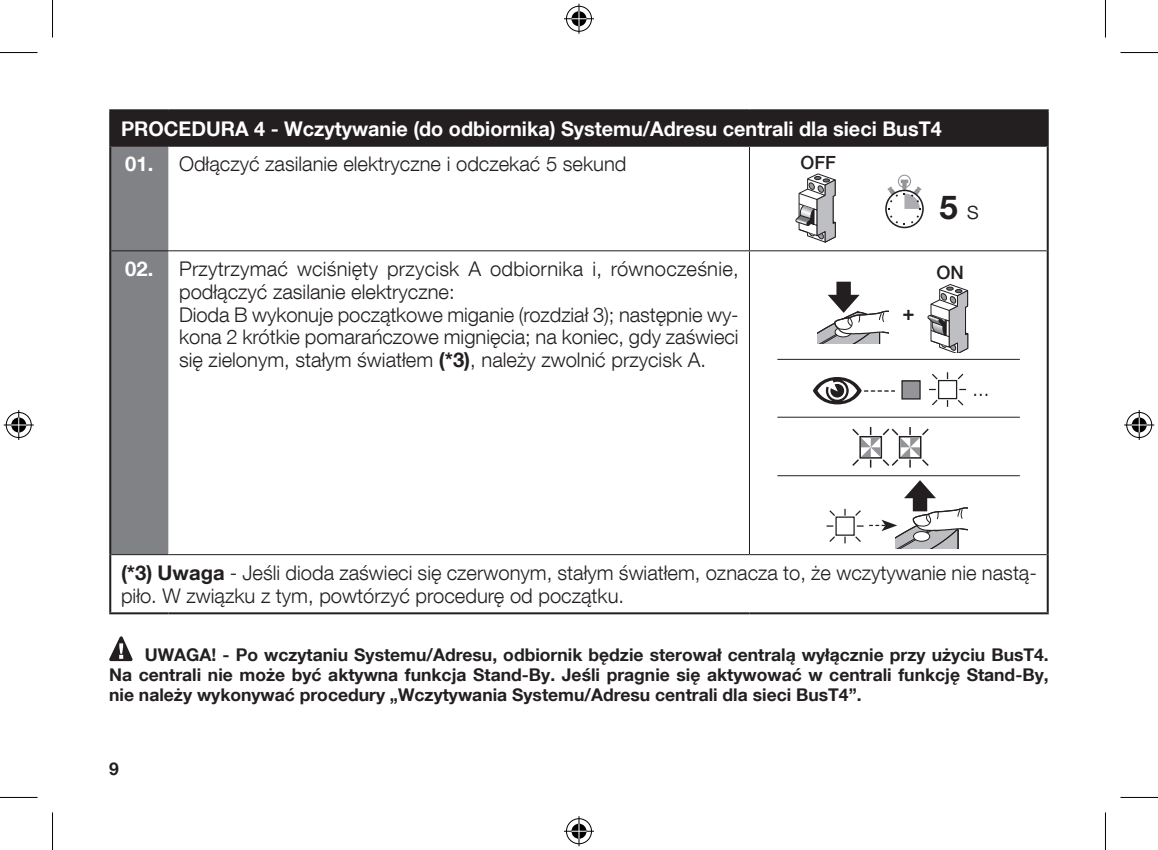
<style>
.page{position:relative;width:1158px;height:850px;background:#fff}
.page>*{position:absolute;margin:0;border:0;box-sizing:border-box;transform-origin:0 0}
.t1{font:700 33px "Helvetica Neue LT Com";color:#231f20}
.t2{font:300 20.25px/22.8px "Helvetica Neue LT Com";color:#231f20}
.t3{font:700 20.25px "Helvetica Neue LT Com";color:#fff}
.t4{font:700 20.25px "Helvetica Neue LT Com";color:#231f20}
.t5{font:500 18.5px "Helvetica Neue";color:#231f20}
.t6{font:500 18.25px "Helvetica Neue";color:#231f20}
.t7{font:700 17.5px/20px "Helvetica Neue LT Com";color:#231f20;text-align:justify}
.s1{font-family:"Helvetica Neue LT Pro"}
.s2{font-weight:700;color:#fff}
.s3{font-weight:300;font-size:25.25px}
.s4{font-weight:700}
</style>
<div class="page">
<div style="left:110px;top:110px;width:937px;height:36px;background:#231f20"></div>
<div style="left:111px;top:147px;width:57px;height:407px;background:#808285"></div>
<hr style="left:109px;top:109px;width:59px;height:2px;background:#231f20">
<hr style="left:109px;top:111px;width:2px;height:35px;background:#231f20">
<hr style="left:168px;top:109px;width:581px;height:2px;background:#231f20">
<hr style="left:749px;top:109px;width:299px;height:2px;background:#231f20">
<hr style="left:1046px;top:111px;width:2px;height:35px;background:#231f20">
<hr style="left:109px;top:146px;width:2px;height:105px;background:#231f20">
<hr style="left:1046px;top:146px;width:2px;height:105px;background:#231f20">
<hr style="left:109px;top:251px;width:2px;height:303px;background:#231f20">
<hr style="left:1046px;top:251px;width:2px;height:303px;background:#231f20">
<hr style="left:109px;top:554px;width:2px;height:58px;background:#231f20">
<hr style="left:1046px;top:554px;width:2px;height:58px;background:#231f20">
<hr style="left:109px;top:612px;width:59px;height:2px;background:#231f20">
<hr style="left:168px;top:612px;width:581px;height:2px;background:#231f20">
<hr style="left:749px;top:612px;width:299px;height:2px;background:#231f20">
<hr style="left:749px;top:147px;width:1px;height:103px;background:#231f20">
<hr style="left:749px;top:251px;width:1px;height:303px;background:#231f20">
<hr style="left:111px;top:146px;width:57px;height:1px;background:#231f20">
<hr style="left:168px;top:146px;width:581px;height:1px;background:#231f20">
<hr style="left:749px;top:146px;width:297px;height:1px;background:#231f20">
<hr style="left:111px;top:250px;width:57px;height:1px;background:#231f20">
<hr style="left:168px;top:250px;width:581px;height:1px;background:#231f20">
<hr style="left:749px;top:250px;width:297px;height:1px;background:#231f20">
<hr style="left:111px;top:554px;width:57px;height:1px;background:#231f20">
<hr style="left:168px;top:554px;width:581px;height:1px;background:#231f20">
<hr style="left:749px;top:554px;width:297px;height:1px;background:#231f20">
<svg style="left:795px;top:173px;width:41px;height:69px"></svg>
<div style="left:897px;top:174px;width:14px;height:14px;border:1px solid #939598;border-radius:50%"></div>
<div style="left:885px;top:189px;width:38px;height:39px;border:2px solid #231f20;border-radius:50%"></div>
<svg style="left:887px;top:179px;width:34px;height:46px"></svg>
<svg style="left:927px;top:284px;width:41px;height:68px"></svg>
<svg style="left:817px;top:281px;width:71px;height:62px"></svg>
<svg style="left:852px;top:427px;width:76px;height:40px"></svg>
<svg style="left:829px;top:510px;width:7px;height:7px"></svg>
<svg style="left:853px;top:510px;width:8px;height:7px"></svg>
<svg style="left:829px;top:534px;width:7px;height:8px"></svg>
<svg style="left:853px;top:534px;width:8px;height:8px"></svg>
<svg style="left:812px;top:377px;width:82px;height:27px"></svg>
<div style="left:902px;top:381px;width:18px;height:18px;background:#939598"></div>
<div style="left:901px;top:380px;width:19px;height:19px;border:1px solid #231f20"></div>
<div style="left:937px;top:380px;width:20px;height:19px;background:#fff;border:1px solid #231f20"></div>
<svg style="left:932px;top:373px;width:6px;height:7px"></svg>
<svg style="left:929px;top:388px;width:6px;height:2px"></svg>
<svg style="left:959px;top:388px;width:7px;height:2px"></svg>
<svg style="left:956px;top:373px;width:8px;height:7px"></svg>
<svg style="left:946px;top:372px;width:2px;height:7px"></svg>
<svg style="left:932px;top:398px;width:6px;height:8px"></svg>
<svg style="left:956px;top:398px;width:8px;height:8px"></svg>
<svg style="left:946px;top:400px;width:2px;height:6px"></svg>
<hr style="left:777px;top:359px;width:242px;height:1px;background:#231f20">
<hr style="left:777px;top:416px;width:242px;height:1px;background:#231f20">
<hr style="left:777px;top:475px;width:242px;height:1px;background:#231f20">
<svg style="left:869px;top:480px;width:98px;height:68px"></svg>
<svg style="left:109px;top:636px;width:23px;height:24px"></svg>
<hr style="left:0;top:52px;width:38px;height:1px;background:#000">
<hr style="left:1120px;top:52px;width:37px;height:1px;background:#000">
<hr style="left:0;top:796px;width:38px;height:1px;background:#000">
<hr style="left:1120px;top:796px;width:37px;height:1px;background:#000">
<hr style="left:52px;top:0;width:1px;height:38px;background:#000">
<hr style="left:52px;top:812px;width:1px;height:37px;background:#000">
<hr style="left:1104px;top:0;width:1px;height:38px;background:#000">
<hr style="left:1104px;top:812px;width:1px;height:37px;background:#000">
<div style="left:565px;top:5px;width:28px;height:28px;border:3px solid #fff;border-radius:50%"></div>
<hr style="left:564px;top:17px;width:30px;height:3px;background:#fff">
<hr style="left:577px;top:4px;width:3px;height:30px;background:#fff">
<div style="left:570px;top:10px;width:18px;height:18px;border:3px solid #fff;border-radius:50%"></div>
<div style="left:566px;top:6px;width:25px;height:26px;border:1px solid #000;border-radius:50%"></div>
<hr style="left:564px;top:18px;width:30px;height:1px;background:#000">
<hr style="left:578px;top:4px;width:1px;height:30px;background:#000">
<svg style="left:571px;top:11px;width:15px;height:15px"></svg>
<div style="left:565px;top:816px;width:28px;height:28px;border:3px solid #fff;border-radius:50%"></div>
<hr style="left:564px;top:829px;width:30px;height:3px;background:#fff">
<hr style="left:577px;top:815px;width:3px;height:30px;background:#fff">
<div style="left:570px;top:821px;width:18px;height:18px;border:3px solid #fff;border-radius:50%"></div>
<div style="left:566px;top:818px;width:25px;height:25px;border:1px solid #000;border-radius:50%"></div>
<hr style="left:564px;top:830px;width:30px;height:1px;background:#000">
<hr style="left:578px;top:815px;width:1px;height:30px;background:#000">
<svg style="left:571px;top:823px;width:15px;height:15px"></svg>
<div style="left:5px;top:410px;width:28px;height:29px;border:3px solid #fff;border-radius:50%"></div>
<hr style="left:4px;top:423px;width:30px;height:3px;background:#fff">
<hr style="left:17px;top:410px;width:3px;height:30px;background:#fff">
<div style="left:10px;top:415px;width:18px;height:19px;border:3px solid #fff;border-radius:50%"></div>
<div style="left:6px;top:412px;width:26px;height:25px;border:1px solid #000;border-radius:50%"></div>
<hr style="left:4px;top:424px;width:30px;height:1px;background:#000">
<hr style="left:18px;top:410px;width:1px;height:30px;background:#000">
<svg style="left:11px;top:417px;width:15px;height:15px"></svg>
<div style="left:1125px;top:410px;width:28px;height:29px;border:3px solid #fff;border-radius:50%"></div>
<hr style="left:1124px;top:423px;width:30px;height:3px;background:#fff">
<hr style="left:1137px;top:410px;width:3px;height:30px;background:#fff">
<div style="left:1130px;top:415px;width:18px;height:19px;border:3px solid #fff;border-radius:50%"></div>
<div style="left:1126px;top:412px;width:25px;height:25px;border:1px solid #000;border-radius:50%"></div>
<hr style="left:1124px;top:424px;width:30px;height:1px;background:#000">
<hr style="left:1138px;top:410px;width:1px;height:30px;background:#000">
<svg style="left:1131px;top:417px;width:15px;height:15px"></svg>
<p class="t3" style="left:121px;top:115px;width:822px">PROCEDURA 4 - Wczytywanie (do odbiornika) <span class="s1">Systemu</span>/Adresu centrali dla sieci BusT4</p>
<p class="t2" style="left:125px;top:152px;width:502px"><span class="s2">01.</span> Odłączyć zasilanie elektryczne i odczekać 5 sekund</p>
<p class="t6" style="left:800px;top:151px;width:37px">OFF</p>
<h1 class="t1" style="left:939px;top:186px;width:41px">5 <span class="s3">s</span></h1>
<p class="t2" style="left:179px;top:257px;width:561px;text-indent:-54px"><span class="s2">02.</span> Przytrzymać wciśnięty przycisk A odbiornika i, równocześnie, podłączyć zasilanie elektryczne:<br>Dioda B wykonuje początkowe miganie (rozdział 3); następnie wy&shy;kona 2 krótkie pomarańczowe mignięcia; na koniec, gdy zaświeci się zielonym, stałym światłem <span class="s4">(*3)</span>, należy zwolnić przycisk A.</p>
<p class="t4" style="left:902px;top:300px;width:14px">+</p>
<p class="t5" style="left:936px;top:261px;width:29px">ON</p>
<p class="t2" style="left:972px;top:377px;width:18px">...</p>
<p class="t2" style="left:121px;top:560px;width:917px"><span class="s4">(*3) Uwaga</span> - Jeśli dioda zaświeci się czerwonym, stałym światłem, oznacza to, że wczytywanie nie nastą&shy;piło. W związku z tym, powtórzyć procedurę od początku.</p>
<p class="t7" style="left:109px;top:644px;width:941px;text-indent:36px">UWAGA! - Po wczytaniu <span class="s1">Systemu</span>/Adresu, odbiornik będzie <span class="s1">sterował</span> central<span class="s1">ą</span> wyłącznie przy użyciu BusT4.<br>Na centrali nie może być aktywna funkcja Stand-By. Jeśli pragnie się aktywować w centrali funkcję Stand-By, nie należy wykonywać procedury „Wczytywania <span class="s1">Systemu</span>/Adresu centrali dla sieci BusT4”.</p>
<p class="t7" style="left:109px;top:758px;width:11px">9</p>
</div>
